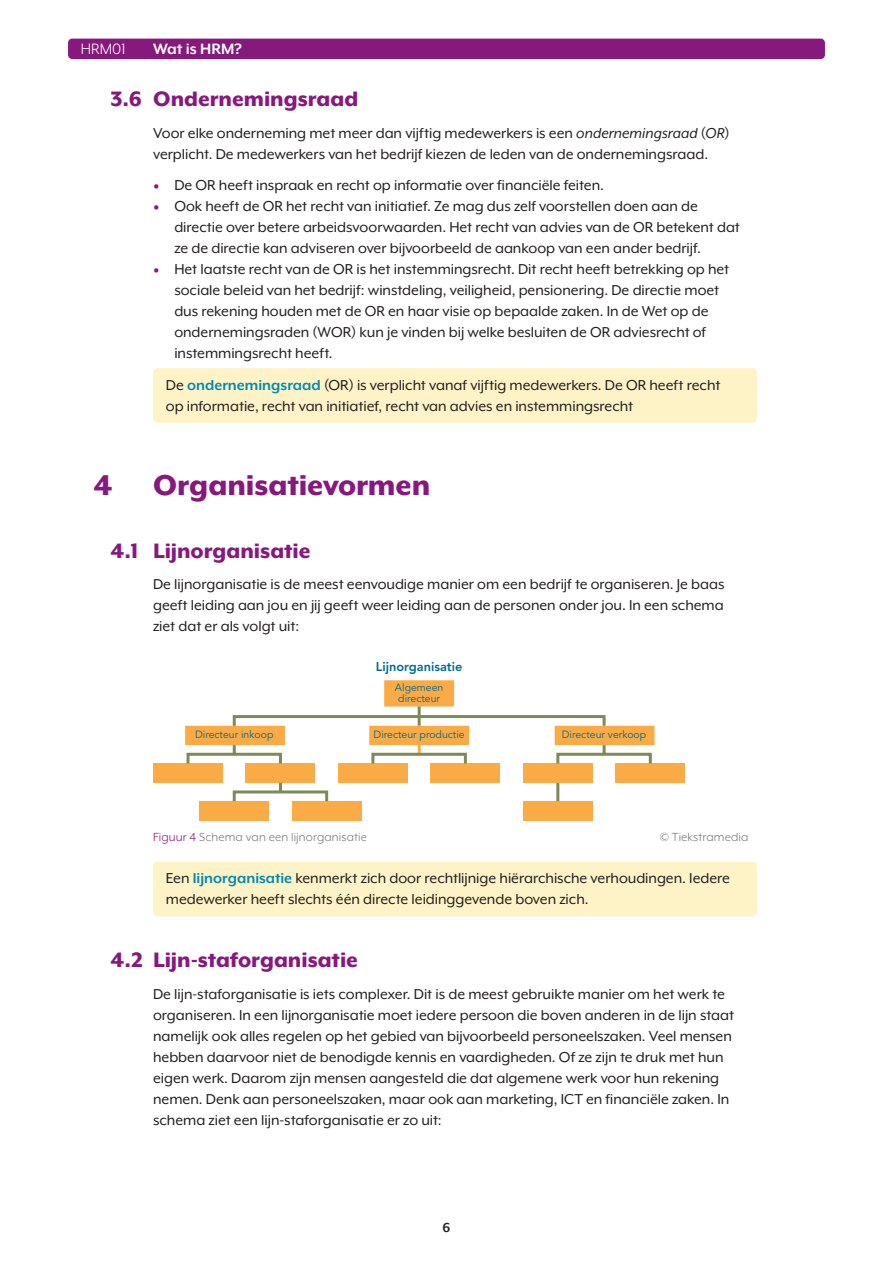
<style>
.page{position:relative;width:893px;height:1263px;background:#fff}
.page>*{position:absolute;margin:0;border:0;box-sizing:border-box;transform-origin:0 0}
.t1{font:800 33px "Mr Eaves XL Mod OT";letter-spacing:-.005em;color:#87197d}
.t2{font:800 24px "Mr Eaves XL Mod OT";color:#87197d}
.t3{font:700 17.25px "Mr Eaves XL Mod OT";color:#fff}
.t4{font:17.25px "Mr Eaves XL Mod OT";color:#fff}
.t5{font:16.5px/21px "Mr Eaves XL Mod OT";color:#231f20}
.t6{font:700 15px "Mr Eaves XL San OT";color:#231f20}
.t7{font:13.5px "Mr Eaves XL Mod OT";letter-spacing:.01em;color:#76787b}
.t8{font:800 12.75px "Avenir LT Std";color:#006991}
.t9{font:10.5px/11.2px "Avenir LT Std";color:#006991;text-align:center}
.s1{font-style:italic}
.s2{font-family:"Minion Pro";color:#87197d}
.s3{font-weight:700;color:#008bb0}
.s4{color:#87197d}
</style>
<div class="page">
<div style="left:153px;top:368px;width:604px;height:55px;background:#fef2c7;border-radius:4px"></div>
<div style="left:153px;top:862px;width:604px;height:54px;background:#fef2c7;border-radius:4px"></div>
<div style="left:153px;top:763px;width:70px;height:20px;background:#faab46"></div>
<div style="left:199px;top:801px;width:70px;height:19px;background:#faab46"></div>
<div style="left:523px;top:801px;width:70px;height:19px;background:#faab46"></div>
<div style="left:292px;top:801px;width:70px;height:19px;background:#faab46"></div>
<div style="left:615px;top:763px;width:70px;height:20px;background:#faab46"></div>
<svg style="left:185px;top:680px;width:469px;height:122px"></svg>
<div style="left:68px;top:39px;width:757px;height:20px;background:#87197d;border-radius:4px"></div>
<p class="t4" style="left:81px;top:40px;width:46px">HRM01</p>
<p class="t3" style="left:153px;top:40px;width:90px">Wat is HRM?</p>
<h2 class="t2" style="left:111px;top:87px;width:249px">3.6 Ondernemingsraad</h2>
<p class="t5" style="left:153px;top:122px;width:578px">Voor elke onderneming met meer dan vijftig medewerkers is een <span class="s1">ondernemingsraad</span> (<span class="s1">OR</span>) verplicht. De medewerkers van het bedrijf kiezen de leden van de ondernemingsraad.</p>
<p class="t5" style="left:153px;top:175px;width:452px"><span class="s2">•</span> De OR heeft inspraak en recht op informatie over financiële feiten.</p>
<p class="t5" style="left:174px;top:196px;width:567px;text-indent:-21px"><span class="s2">•</span> Ook heeft de OR het recht van initiatief. Ze mag dus zelf voorstellen doen aan de directie over betere arbeidsvoorwaarden. Het recht van advies van de OR betekent dat ze de directie kan adviseren over bijvoorbeeld de aankoop van een ander bedrijf.</p>
<p class="t5" style="left:174px;top:259px;width:556px;text-indent:-21px"><span class="s2">•</span> Het laatste recht van de OR is het instemmingsrecht. Dit recht heeft betrekking op het sociale beleid van het bedrijf: winstdeling, veiligheid, pensionering. De directie moet dus rekening houden met de OR en haar visie op bepaalde zaken. In de Wet op de ondernemingsraden (WOR) kun je vinden bij welke besluiten de OR adviesrecht of instemmingsrecht heeft.</p>
<p class="t5" style="left:166px;top:374px;width:556px">De <span class="s3">ondernemingsraad</span> (OR) is verplicht vanaf vijftig medewerkers. De OR heeft recht op informatie, recht van initiatief, recht van advies en instemmingsrecht</p>
<h1 class="t1" style="left:94px;top:468px;width:338px">4 Organisatievormen</h1>
<h2 class="t2" style="left:111px;top:539px;width:201px">4.1 Lijnorganisatie</h2>
<p class="t5" style="left:153px;top:574px;width:573px;text-align:justify">De lijnorganisatie is de meest eenvoudige manier om een bedrijf te organiseren. Je baas geeft leiding aan jou en jij geeft weer leiding aan de personen onder jou. In een schema ziet dat er als volgt uit:</p>
<p class="t8" style="left:376px;top:658px;width:88px">Lijnorganisatie</p>
<p class="t9" style="left:395px;top:682px;width:50px">Algemeen directeur</p>
<p class="t9" style="left:195px;top:729px;width:80px">Directeur inkoop</p>
<p class="t9" style="left:374px;top:729px;width:93px">Directeur productie</p>
<p class="t9" style="left:562px;top:729px;width:86px">Directeur verkoop</p>
<p class="t7" style="left:153px;top:831px;width:215px"><span class="s4">Figuur 4</span> Schema van een lijnorganisatie</p>
<p class="t7" style="left:660px;top:831px;width:90px">© Tiekstramedia</p>
<p class="t5" style="left:166px;top:868px;width:566px">Een <span class="s3">lijnorganisatie</span> kenmerkt zich door rechtlijnige hiërarchische verhoudingen. Iedere medewerker heeft slechts één directe leidinggevende boven zich.</p>
<h2 class="t2" style="left:111px;top:948px;width:249px">4.2 Lijn-staforganisatie</h2>
<p class="t5" style="left:153px;top:983px;width:583px">De lijn-staforganisatie is iets complexer. Dit is de meest gebruikte manier om het werk te organiseren. In een lijnorganisatie moet iedere persoon die boven anderen in de lijn staat namelijk ook alles regelen op het gebied van bijvoorbeeld personeelszaken. Veel mensen hebben daarvoor niet de benodigde kennis en vaardigheden. Of ze zijn te druk met hun eigen werk. Daarom zijn mensen aangesteld die dat algemene werk voor hun rekening nemen. Denk aan personeelszaken, maar ook aan marketing, ICT en financiële zaken. In schema ziet een lijn-staforganisatie er zo uit:</p>
<p class="t6" style="left:443px;top:1220px;width:9px">6</p>
</div>
